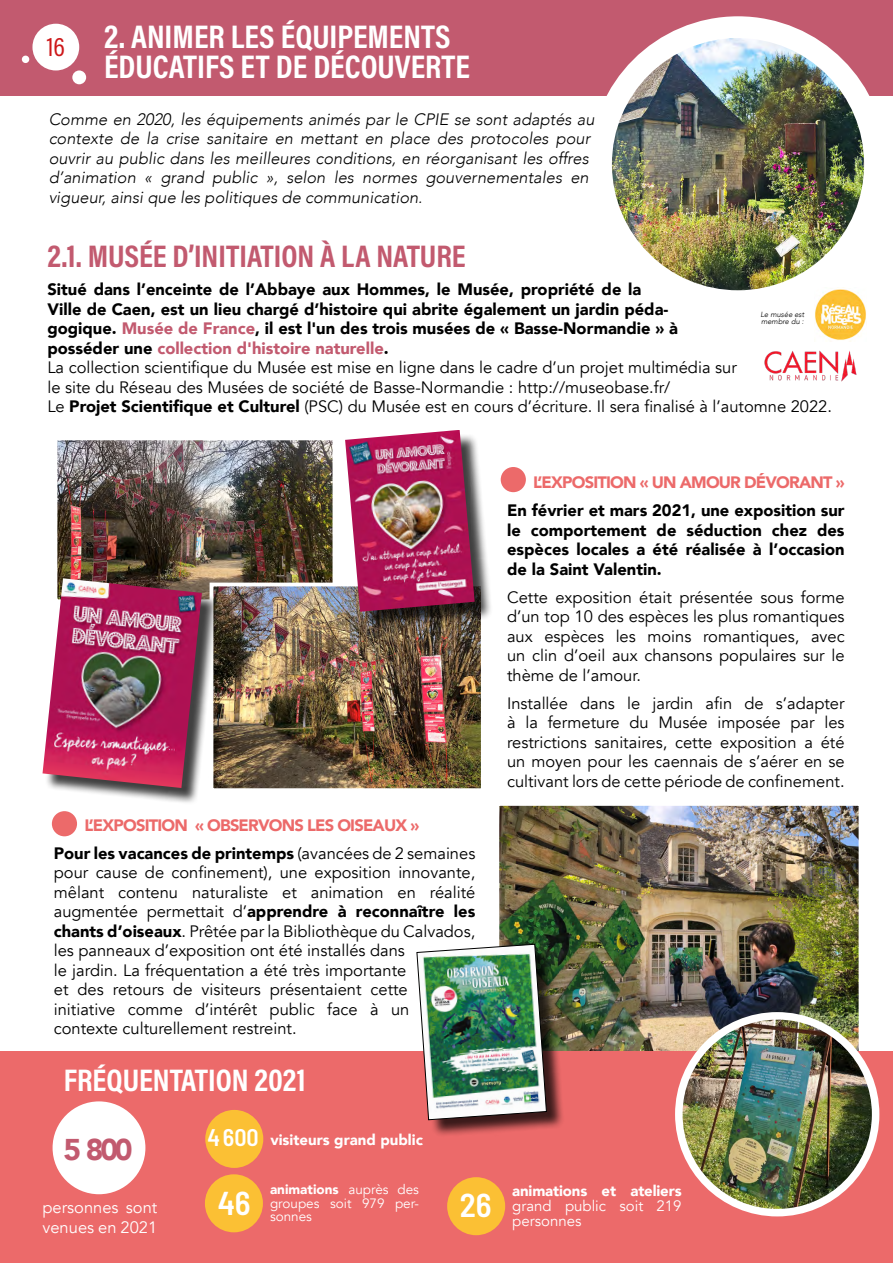
<style>
.page{position:relative;width:893px;height:1263px;background:#fff}
.page>*{position:absolute;margin:0;border:0;box-sizing:border-box;transform-origin:0 0}
.t1{font:700 33px/30px "Acumin Pro Cond";color:#fff}
.t2{font:600 semi-condensed 33px "Barlow";color:#fff}
.t3{font:700 31.5px "Acumin Pro Cond";color:#c25a6f}
.t4{font:700 31.5px "Acumin Pro Cond";color:#fff}
.t5{font:900 30px "Avenir";color:#c25a6f}
.t6{font:16.5px/19.5px "Avenir";color:#000;text-align:justify}
.t7{font:900 16.5px/19.5px "Avenir";color:#000}
.t8{font:italic 300 16.5px/19.5px "Avenir";color:#000}
.t9{font:900 16.5px/28px "Avenir";letter-spacing:-.05em;color:#ec6a6a}
.t10{font:16.5px/19.5px "Avenir";color:#fff}
.t11{font:900 15px "Avenir";letter-spacing:-.005em;color:#fff}
.t12{font:15px/15px "Avenir";color:#fff}
.t13{font:13.5px/13.5px "Avenir";color:#fff;text-align:justify}
.t14{font:italic 300 7.5px/7.5px "Avenir";color:#000}
.s1{color:#c25a6f}
.s2{font-weight:400}
.s3{color:#000}
.s4{font-weight:400;color:#000}
.s5{font-weight:900}
.s6{font-family:"Barlow";font-weight:600;font-stretch:semi-condensed;font-size:24px}
</style>
<div class="page">
<img style="left:815px;top:287px;width:51px;height:55px">
<div style="left:0;top:0;width:893px;height:96px;background:#c25a6f"></div>
<div style="left:32px;top:24px;width:47px;height:46px;background:#fff;border-radius:50%"></div>
<div style="left:72px;top:70px;width:14px;height:14px;background:#fff;border-radius:50%"></div>
<div style="left:22px;top:56px;width:7px;height:7px;background:#fff;border-radius:50%"></div>
<div style="left:590px;top:16px;width:296px;height:297px;background:#fff;border-radius:50%"></div>
<img style="left:612px;top:38px;width:252px;height:252px;border-radius:126px">
<img style="left:500px;top:807px;width:358px;height:244px">
<div style="left:493px;top:800px;width:372px;height:271px;border:6px solid #fff"></div>
<img style="left:58px;top:441px;width:274px;height:142px">
<div style="left:54px;top:437px;width:282px;height:166px;border:3px solid #fff"></div>
<img style="left:219px;top:588px;width:261px;height:199px">
<div style="left:210px;top:583px;width:275px;height:209px;border:4px solid #fff"></div>
<div style="left:45px;top:581px;width:174px;height:224px;background:#000;opacity:.75"></div>
<img style="left:43px;top:578px;width:159px;height:210px">
<div style="left:348px;top:433px;width:145px;height:197px;background:#000;opacity:.75"></div>
<img style="left:345px;top:430px;width:130px;height:182px">
<div style="left:501px;top:467px;width:25px;height:25px;background:#ec6a6a;border-radius:50%"></div>
<div style="left:52px;top:811px;width:25px;height:25px;background:#ec6a6a;border-radius:50%"></div>
<div style="left:0;top:1051px;width:893px;height:212px;background:#ec6a6a"></div>
<img style="left:679px;top:1016px;width:197px;height:197px;border-radius:98px">
<div style="left:675px;top:1012px;width:204px;height:204px;border:8px solid #fff;border-radius:50%"></div>
<div style="left:53px;top:1101px;width:92px;height:93px;background:#fff;border-radius:50%"></div>
<div style="left:419px;top:946px;width:146px;height:192px;background:#000;opacity:.75"></div>
<img style="left:416px;top:944px;width:131px;height:176px">
<img style="left:764px;top:350px;width:93px;height:32px">
<div style="left:447px;top:1177px;width:58px;height:58px;background:#fbc034;border-radius:50%"></div>
<div style="left:205px;top:1174px;width:58px;height:58px;background:#fbc034;border-radius:50%"></div>
<div style="left:205px;top:1110px;width:58px;height:58px;background:#fbc034;border-radius:50%"></div>
<h1 class="t1" style="left:104px;top:20px;width:367px;text-indent:-57px"><sub>16</sub> 2. ANIMER LES ÉQUIPEMENTS<br>ÉDUCATIFS ET DE DÉCOUVERTE</h1>
<p class="t8" style="left:49px;top:110px;width:547px">Comme en 2020, les équipements animés par le CPIE se sont adaptés au contexte de la crise sanitaire en mettant en place des protocoles pour ouvrir au public dans les meilleures conditions, en réorganisant les offres d’animation « grand public », selon les normes gouvernementales en vigueur, ainsi que les politiques de communication.</p>
<h2 class="t3" style="left:47px;top:235px;width:420px">2.1. MUSÉE D’INITIATION À LA NATURE</h2>
<p class="t7" style="left:47px;top:279px;width:786px">Situé dans l’enceinte de l’Abbaye aux Hommes, le Musée, propriété de la<br>Ville de Caen, est un lieu chargé d’histoire qui abrite également un jardin péda-<br>gogique. <span class="s1">Musée de France</span>, il est l'un des trois musées de « Basse-Normandie » à<br>posséder une <span class="s1">collection d'histoire naturelle</span>.<br><span class="s2">La collection scientifique du Musée est mise en ligne dans le cadre d’un projet multimédia sur<br>le site du Réseau des Musées de société de Basse-Normandie : http://museobase.fr/<br>Le</span> Projet Scientifique et Culturel <span class="s2">(PSC) du Musée est en cours d’écriture. Il sera finalisé à l’automne 2022.</span></p>
<p class="t14" style="left:760px;top:310px;width:45px">Le musée est membre du :</p>
<p class="t9" style="left:54px;top:811px;width:423px;text-indent:31px">L’EXPOSITION « OBSERVONS LES OISEAUX »<br><span class="s3">Pour les vacances de printemps</span> <span class="s4">(avancées de 2 semaines</span></p>
<p class="t6" style="left:54px;top:863px;width:423px;text-align:left">pour cause de confinement), une exposition innovante, mêlant contenu naturaliste et animation en réalité augmentée permettait d’<span class="s5">apprendre à reconnaître les chants d’oiseaux</span>. Prêtée par la Bibliothèque du Calvados, les panneaux d’exposition ont été installés dans<br>le jardin. La fréquentation a été très importante<br>et des retours de visiteurs présentaient cette<br>initiative comme d’intérêt public face à un contexte culturellement restreint.</p>
<h2 class="t4" style="left:64px;top:1059px;width:243px">FRÉQUENTATION 2021</h2>
<h3 class="t5" style="left:63px;top:1123px;width:71px">5 800</h3>
<p class="t10" style="left:43px;top:1198px;width:116px">personnes sont venues en 2021</p>
<p class="t11" style="left:207px;top:1127px;width:217px"><span class="s6">4 600</span> visiteurs grand public</p>
<h1 class="t2" style="left:218px;top:1179px;width:35px">46</h1>
<p class="t13" style="left:270px;top:1183px;width:151px"><span class="s5">animations</span> auprès des groupes soit 979 per&shy;sonnes</p>
<h1 class="t2" style="left:460px;top:1182px;width:33px">26</h1>
<p class="t9" style="left:533px;top:468px;width:313px">L’EXPOSITION « UN AMOUR DÉVORANT »</p>
<p class="t7" style="left:507px;top:500px;width:339px;text-align:justify">En février et mars 2021, une exposition sur le comportement de séduction chez des espèces locales a été réalisée à l’occasion de la Saint Valentin.</p>
<p class="t6" style="left:507px;top:588px;width:339px">Cette exposition était présentée sous forme d’un top 10 des espèces les plus romantiques aux espèces les moins romantiques, avec un clin d’oeil aux chansons populaires sur le thème de l’amour.</p>
<p class="t6" style="left:507px;top:694px;width:339px">Installée dans le jardin afin de s’adapter à la fermeture du Musée imposée par les restrictions sanitaires, cette exposition a été un moyen pour les caennais de s’aérer en se cultivant lors de cette période de confinement.</p>
<p class="t11" style="left:512px;top:1178px;width:171px">animations et ateliers</p>
<p class="t12" style="left:512px;top:1198px;width:171px">grand public soit 219 personnes</p>
</div>
